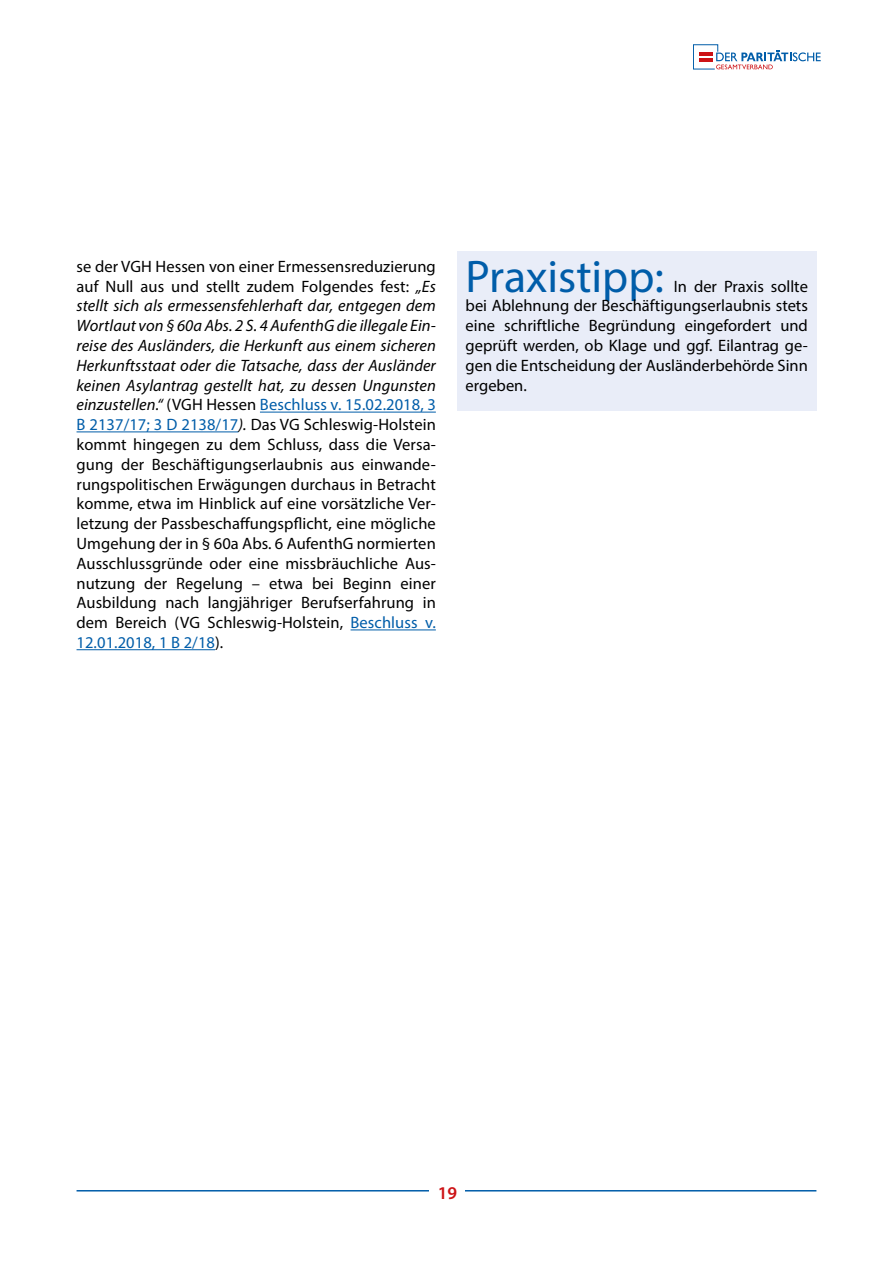
<style>
.page{position:relative;width:893px;height:1263px;background:#fff}
.page>*{position:absolute;margin:0;border:0;box-sizing:border-box;transform-origin:0 0}
.t1{font:45.9px "Myriad Pro";color:#005da9}
.t2{font:600 18px "Myriad Pro";color:#cd1316}
.t3{font:16.5px/19.8px "Myriad Pro";color:#000;text-align:justify}
.s1{font-style:italic}
.s2{color:#005da9}
</style>
<div class="page">
<hr style="left:77px;top:1190px;width:739px;height:1px;background:#005da9">
<div style="left:429px;top:1185px;width:36px;height:26px;background:#fff"></div>
<svg style="left:693px;top:44px;width:128px;height:25px"></svg>
<hr style="left:260px;top:412px;width:176px;height:1px;background:#005da9">
<hr style="left:77px;top:431px;width:161px;height:1px;background:#005da9">
<hr style="left:351px;top:629px;width:85px;height:1px;background:#005da9">
<hr style="left:77px;top:649px;width:138px;height:1px;background:#005da9">
<div style="left:457px;top:251px;width:359px;height:159px;background:#e9edf8"></div>
<p class="t3" style="left:77px;top:256px;width:361px">se der VGH Hessen von einer Ermessensreduzierung auf Null aus und stellt zudem Folgendes fest: <span class="s1">„Es stellt sich als ermessensfehlerhaft dar, entgegen dem Wortlaut von § 60a Abs. 2 S. 4 AufenthG die illegale Ein&shy;reise des Ausländers, die Herkunft aus einem sicheren Herkunftsstaat oder die Tatsache, dass der Ausländer keinen Asylantrag gestellt hat, zu dessen Ungunsten einzustellen.“</span> (VGH Hessen <span class="s2">Beschluss v. 15.02.2018, 3<br>B 2137/17; 3 D 2138/17</span><span class="s1">).</span> Das VG Schleswig-Holstein kommt hingegen zu dem Schluss, dass die Versa&shy;gung der Beschäftigungserlaubnis aus einwande&shy;rungspolitischen Erwägungen durchaus in Betracht komme, etwa im Hinblick auf eine vorsätzliche Ver&shy;letzung der Passbeschaffungspflicht, eine mögliche Umgehung der in § 60a Abs. 6 AufenthG normierten Ausschlussgründe oder eine missbräuchliche Aus&shy;nutzung der Regelung – etwa bei Beginn einer Ausbildung nach langjähriger Berufserfahrung in dem Bereich (VG Schleswig-Holstein, <span class="s2">Beschluss v.<br>12.01.2018, 1 B 2/18</span>).</p>
<h1 class="t1" style="left:466px;top:248px;width:200px">Praxistipp:</h1>
<p class="t3" style="left:466px;top:276px;width:344px;text-indent:208px">In der Praxis sollte bei Ablehnung der Beschäftigungserlaubnis stets eine schriftliche Begründung eingefordert und geprüft werden, ob Klage und ggf. Eilantrag ge&shy;gen die Entscheidung der Ausländerbehörde Sinn ergeben.</p>
<p class="t2" style="left:438px;top:1181px;width:21px">19</p>
</div>
